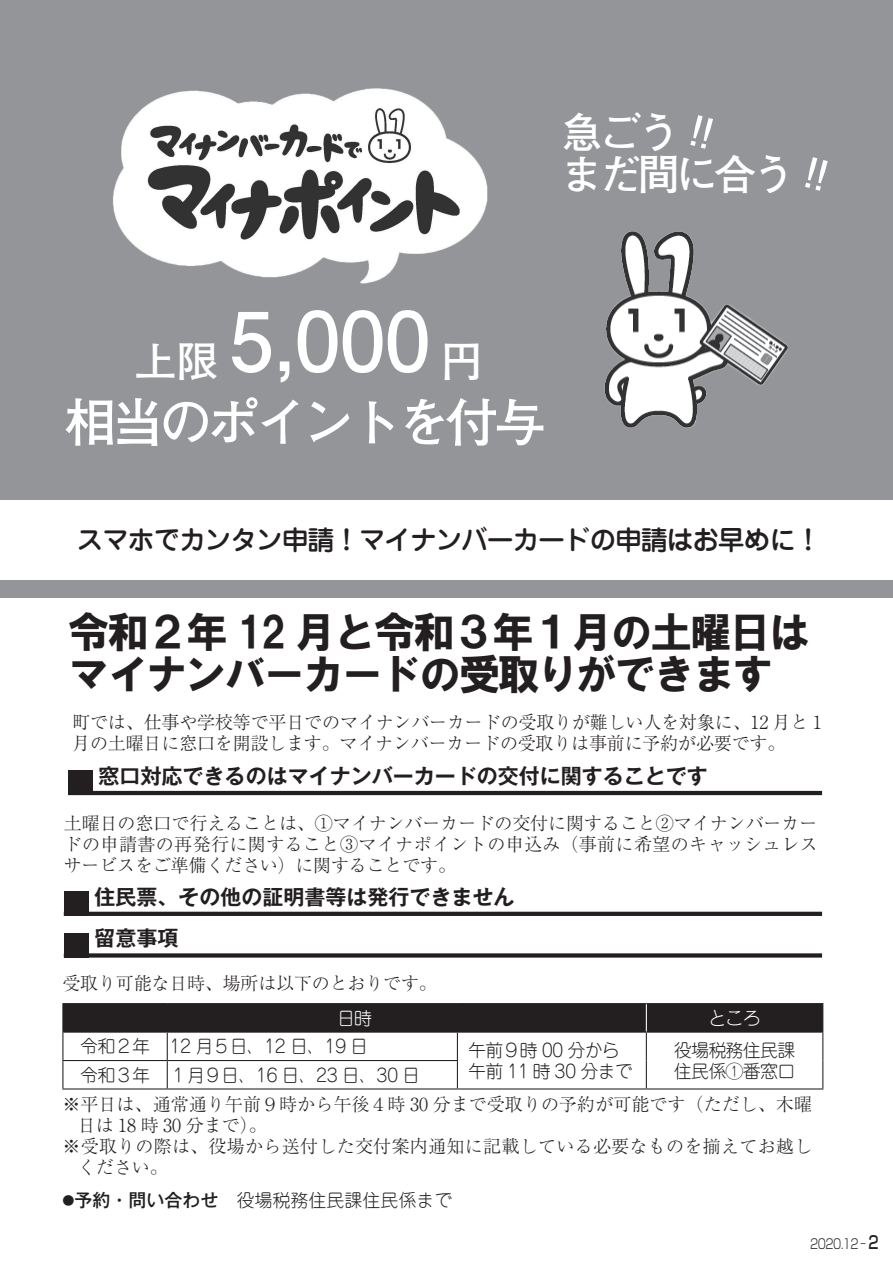
<style>
.page{position:relative;width:893px;height:1263px;background:#fff}
.page>*{position:absolute;margin:0;border:0;box-sizing:border-box;transform-origin:0 0}
.t1{font:700 81px "Futo Go B101 Pro";color:#fff}
.t2{font:700 52.5px "Futo Go B101 Pro";letter-spacing:-.09em;color:#fff}
.t3{font:42px/42px "HGS Soei Kakugothic UB";letter-spacing:-.07em;color:#231f20}
.t4{font:700 42px "Futo Go B101 Pro";letter-spacing:-.09em;color:#fff}
.t5{font:500 27px "Jun 34 Pro";letter-spacing:-.05em;color:#231f20}
.t6{font:700 21px "Gothic MB101 Pro De";color:#231f20}
.t7{font:300 18px/21px "Ryumin Pro";letter-spacing:-.01em;color:#231f20}
.t8{font:300 18px/21px "Jun 101 Pro";letter-spacing:-.04em;color:#231f20}
.t9{font:300 18px "Ryumin Pro";letter-spacing:.015em;color:#231f20}
.t10{font:300 18px "Jun 101 Pro";color:#231f20}
.t11{font:500 18px "Gothic MB101 Pro";color:#231f20}
.t12{font:300 18px "Jun 101 Pro";color:#fff}
.t13{font:300 13.5px "Shin Go Pro";letter-spacing:-.05em;color:#231f20;scale:.8 1}
.t14{font:300 12px "Ryumin Pro";color:#231f20}
.s1{font-weight:500;font-size:17.55px}
</style>
<div class="page">
<div style="left:0;top:0;width:893px;height:597px;background:#939598"></div>
<img style="left:605px;top:231px;width:183px;height:197px">
<img style="left:113px;top:88px;width:375px;height:196px">
<div style="left:0;top:500px;width:893px;height:79px;background:#fff"></div>
<hr style="left:68px;top:791px;width:754px;height:4px;background:#231f20">
<div style="left:68px;top:770px;width:25px;height:25px;background:#231f20"></div>
<hr style="left:64px;top:912px;width:758px;height:4px;background:#231f20">
<div style="left:64px;top:891px;width:24px;height:25px;background:#231f20"></div>
<svg style="left:88px;top:953px;width:734px;height:4px;background:#363233"></svg>
<div style="left:64px;top:933px;width:24px;height:24px;background:#231f20"></div>
<hr style="left:62px;top:1003px;width:105px;height:1px;background:#231f20">
<hr style="left:167px;top:1003px;width:290px;height:1px;background:#231f20">
<hr style="left:457px;top:1003px;width:189px;height:1px;background:#231f20">
<hr style="left:646px;top:1003px;width:177px;height:1px;background:#231f20">
<hr style="left:62px;top:1088px;width:105px;height:1px;background:#231f20">
<hr style="left:167px;top:1088px;width:290px;height:1px;background:#231f20">
<hr style="left:457px;top:1088px;width:189px;height:1px;background:#231f20">
<hr style="left:646px;top:1088px;width:177px;height:1px;background:#231f20">
<svg style="left:62px;top:1004px;width:761px;height:84px"></svg>
<h3 class="t4" style="left:561px;top:98px;width:120px">急ごう</h3>
<h3 class="t4" style="left:561px;top:140px;width:235px">まだ間に合う</h3>
<h1 class="t1" style="left:229px;top:276px;width:203px">5,000</h1>
<h3 class="t4" style="left:135px;top:328px;width:86px">上限</h3>
<h2 class="t2" style="left:64px;top:380px;width:484px">相当のポイントを付与</h2>
<h3 class="t4" style="left:441px;top:328px;width:43px">円</h3>
<h3 class="t5" style="left:77px;top:518px;width:747px">スマホでカンタン申請！マイナンバーカードの申請はお早めに!</h3>
<h3 class="t3" style="left:68px;top:611px;width:744px">令和２年 12 月と令和３年１月の土曜日はマイナンバーカードの受取りができます</h3>
<p class="t7" style="left:72px;top:711px;width:756px">町では、仕事や学校等で平日でのマイナンバーカードの受取りが難しい人を対象に、12 月と１月の土曜日に窓口を開設します。マイナンバーカードの受取りは事前に予約が必要です。</p>
<p class="t6" style="left:99px;top:758px;width:611px">窓口対応できるのはマイナンバーカードの交付に関することです</p>
<p class="t7" style="left:64px;top:811px;width:755px;text-align:justify">土曜日の窓口で行えることは、①マイナンバーカードの交付に関すること②マイナンバーカードの申請書の再発行に関すること③マイナポイントの申込み（事前に希望のキャッシュレスサービスをご準備ください）に関することです。</p>
<p class="t6" style="left:94px;top:879px;width:422px">住民票、その他の証明書等は発行できません</p>
<p class="t6" style="left:94px;top:921px;width:85px">留意事項</p>
<p class="t7" style="left:62px;top:971px;width:376px">受取り可能な日時、場所は以下のとおりです。</p>
<p class="t12" style="left:337px;top:1004px;width:37px">日時</p>
<p class="t12" style="left:708px;top:1004px;width:54px">ところ</p>
<p class="t8" style="left:80px;top:1034px;width:71px">令和２年</p>
<p class="t8" style="left:169px;top:1034px;width:200px">12 月５日、12 日、19 日</p>
<p class="t8" style="left:674px;top:1037px;width:123px">役場税務住民課住民係①番窓口</p>
<p class="t8" style="left:468px;top:1037px;width:153px">午前９時 00 分から</p>
<p class="t8" style="left:468px;top:1058px;width:166px">午前 11 時 30 分まで</p>
<p class="t8" style="left:80px;top:1062px;width:71px">令和３年</p>
<p class="t7" style="left:62px;top:1093px;width:751px">※平日は、通常通り午前９時から午後４時 30 分まで受取りの予約が可能です（ただし、木曜</p>
<p class="t7" style="left:78px;top:1114px;width:190px">日は 18 時 30 分まで。(</p>
<p class="t9" style="left:62px;top:1132px;width:751px">※受取りの際は、役場から送付した交付案内通知に記載している必要なものを揃えてお越し</p>
<p class="t7" style="left:78px;top:1156px;width:91px">ください。</p>
<p class="t8" style="left:169px;top:1062px;width:252px">１月９日、16 日、23 日、30 日</p>
<p class="t11" style="left:74px;top:1185px;width:145px">予約・問い合わせ</p>
<p class="t14" style="left:62px;top:1191px;width:13px">●</p>
<p class="t10" style="left:236px;top:1186px;width:217px">役場税務住民課住民係まで</p>
<p class="t13" style="left:810px;top:1233px;width:89px">2020.12 −<span class="s1">２</span></p>
</div>
